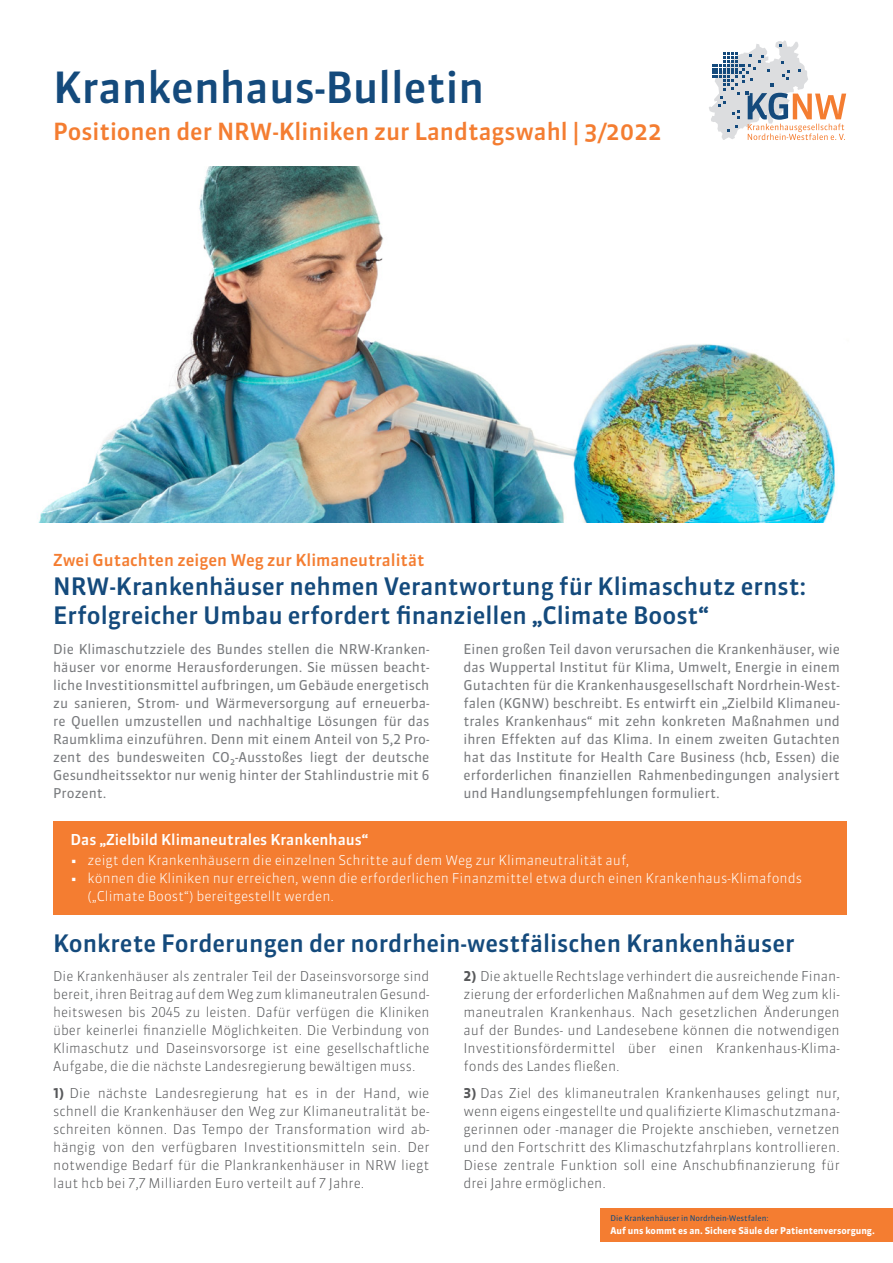
<style>
.page{position:relative;width:893px;height:1263px;background:#fff}
.page>*{position:absolute;margin:0;border:0;box-sizing:border-box;transform-origin:0 0}
.t1{font:500 42.9px "Sanuk OT";color:#144a7c}
.t2{font:500 24px/28.8px "Sanuk OT";color:#144a7c}
.t3{font:500 23.55px "Sanuk OT";color:#f47d31}
.t4{font:500 16.5px "Sanuk OT";color:#f47d31}
.t5{font:500 15px "Sanuk OT";color:#fff}
.t6{font:300 13.5px/18px "Sanuk OT";color:#57585a;text-align:justify}
.t7{font:13.5px/18px "Sanuk OT";color:#787a7d;text-align:justify}
.t8{font:300 13.5px/18px "Sanuk OT";color:#fff}
.t9{font:700 9.3px "Sanuk OT";color:#fff}
.t10{font:7.95px "Sanuk OT";color:#144a7c}
.s1{font-weight:700}
</style>
<div class="page">
<img style="left:38px;top:167px;width:798px;height:356px">
<div style="left:601px;top:1208px;width:292px;height:34px;background:#f47d31"></div>
<svg style="left:709px;top:40px;width:137px;height:100px"></svg>
<div style="left:53px;top:822px;width:793px;height:93px;background:#f47d31"></div>
<h1 class="t1" style="left:53px;top:61px;width:433px">Krankenhaus-Bulletin</h1>
<h3 class="t3" style="left:53px;top:117px;width:610px">Positionen der NRW-Kliniken zur Landtagswahl | 3/2022</h3>
<p class="t4" style="left:53px;top:550px;width:373px">Zwei Gutachten zeigen Weg zur Klimaneutralität</p>
<h2 class="t2" style="left:53px;top:572px;width:755px">NRW-Krankenhäuser nehmen Verantwortung für Klimaschutz ernst:<br>Erfolgreicher Umbau erfordert finanziellen „Climate Boost“</h2>
<p class="t7" style="left:53px;top:640px;width:378px">Die Klimaschutzziele des Bundes stellen die NRW-Kranken&shy;häuser vor enorme Herausforderungen. Sie müssen beacht&shy;liche Investitionsmittel aufbringen, um Gebäude energetisch zu sanieren, Strom- und Wärmeversorgung auf erneuerba&shy;re Quellen umzustellen und nachhaltige Lösungen für das Raumklima einzuführen. Denn mit einem Anteil von 5,2 Pro&shy;zent des bundesweiten CO₂-Ausstoßes liegt der deutsche Gesundheitssektor nur wenig hinter der Stahlindustrie mit 6<br>Prozent.</p>
<p class="t7" style="left:463px;top:640px;width:378px">Einen großen Teil davon verursachen die Krankenhäuser, wie das Wuppertal Institut für Klima, Umwelt, Energie in einem Gutachten für die Krankenhausgesellschaft Nordrhein-West&shy;falen (KGNW) beschreibt. Es entwirft ein „Zielbild Klimaneu&shy;trales Krankenhaus“ mit zehn konkreten Maßnahmen und ihren Effekten auf das Klima. In einem zweiten Gutachten hat das Institute for Health Care Business (hcb, Essen) die erforderlichen finanziellen Rahmenbedingungen analysiert und Handlungsempfehlungen formuliert.</p>
<p class="t5" style="left:71px;top:830px;width:299px">Das „Zielbild Klimaneutrales Krankenhaus“</p>
<p class="t8" style="left:71px;top:851px;width:560px">• zeigt den Krankenhäusern die einzelnen Schritte auf dem Weg zur Klimaneutralität auf,</p>
<p class="t8" style="left:88px;top:869px;width:716px;text-indent:-17px">• können die Kliniken nur erreichen, wenn die erforderlichen Finanzmittel etwa durch einen Krankenhaus-Klimafonds („Climate Boost“) bereitgestellt werden.</p>
<h2 class="t2" style="left:53px;top:929px;width:743px">Konkrete Forderungen der nordrhein-westfälischen Krankenhäuser</h2>
<p class="t6" style="left:53px;top:967px;width:378px">Die Krankenhäuser als zentraler Teil der Daseinsvorsorge sind bereit, ihren Beitrag auf dem Weg zum klimaneutralen Gesund&shy;heitswesen bis 2045 zu leisten. Dafür verfügen die Kliniken über keinerlei finanzielle Möglichkeiten. Die Verbindung von Klimaschutz und Daseinsvorsorge ist eine gesellschaftliche Aufgabe, die die nächste Landesregierung bewältigen muss.</p>
<p class="t6" style="left:53px;top:1084px;width:378px"><span class="s1">1)</span> Die nächste Landesregierung hat es in der Hand, wie schnell die Krankenhäuser den Weg zur Klimaneutralität be&shy;schreiten können. Das Tempo der Transformation wird ab&shy;hängig von den verfügbaren Investitionsmitteln sein. Der notwendige Bedarf für die Plankrankenhäuser in NRW liegt laut hcb bei 7,7 Milliarden Euro verteilt auf 7 Jahre.</p>
<p class="t6" style="left:463px;top:967px;width:378px"><span class="s1">2)</span> Die aktuelle Rechtslage verhindert die ausreichende Finan&shy;zierung der erforderlichen Maßnahmen auf dem Weg zum kli&shy;maneutralen Krankenhaus. Nach gesetzlichen Änderungen auf der Bundes- und Landesebene können die notwendigen Investitionsfördermittel über einen Krankenhaus-Klima&shy;fonds des Landes fließen.</p>
<p class="t6" style="left:463px;top:1084px;width:378px"><span class="s1">3)</span> Das Ziel des klimaneutralen Krankenhauses gelingt nur, wenn eigens eingestellte und qualifizierte Klimaschutzmana&shy;gerinnen oder -manager die Projekte anschieben, vernetzen und den Fortschritt des Klimaschutzfahrplans kontrollieren.<br>Diese zentrale Funktion soll eine Anschubfinanzierung für drei Jahre ermöglichen.</p>
<p class="t10" style="left:611px;top:1213px;width:159px">Die Krankenhäuser in Nordrhein-Westfalen:</p>
<p class="t9" style="left:611px;top:1224px;width:266px">Auf uns kommt es an. Sichere Säule der Patientenversorgung.</p>
</div>
